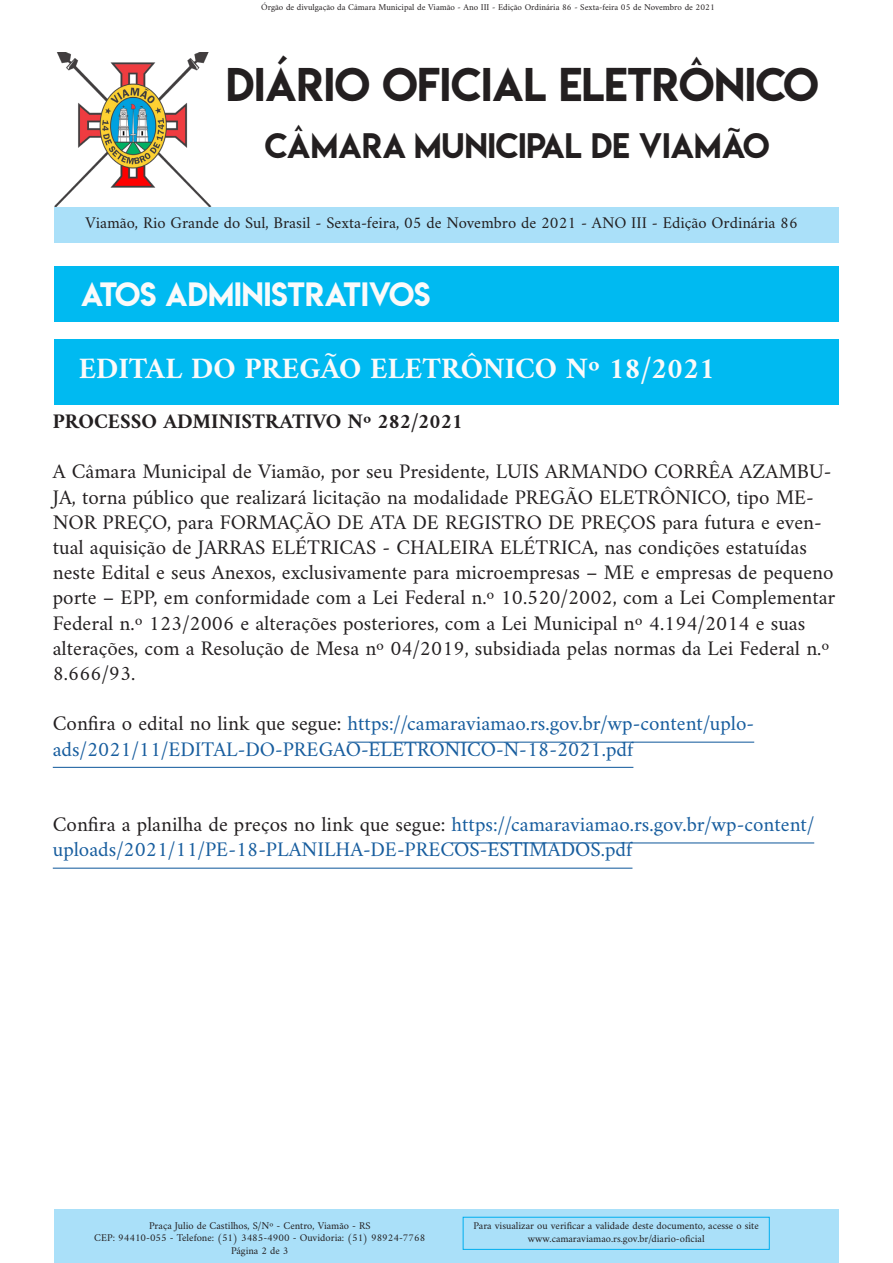
<style>
.page{position:relative;width:893px;height:1263px;background:#fff}
.page>*{position:absolute;margin:0;border:0;box-sizing:border-box;transform-origin:0 0}
.t1{font:42px "Lemon Milk";color:#231f20}
.t2{font:31.5px "Lemon Milk";color:#231f20}
.t3{font:700 30px "Amiri";color:#fafafa}
.t4{font:30px "Lemon Milk";color:#fafafa}
.t5{font:21px/25.2px "Amiri";color:#231f20}
.t6{font:21px/25.2px "Amiri";color:#175d9e}
.t7{font:700 21px "Amiri";color:#231f20}
.t8{font:16.5px "Amiri";color:#231f20}
.t9{font:10.5px "Amiri";color:#231f20}
.t10{font:9px "Amiri";color:#231f20}
.s1{color:#231f20}
</style>
<div class="page">
<img style="left:54px;top:53px;width:157px;height:153px">
<div style="left:54px;top:207px;width:785px;height:36px;background:#aae0f9"></div>
<div style="left:54px;top:1209px;width:784px;height:53px;background:#aae0f9"></div>
<div style="left:463px;top:1217px;width:307px;height:33px;border:1px solid #00aeef"></div>
<div style="left:54px;top:266px;width:785px;height:56px;background:#00baf1"></div>
<div style="left:54px;top:339px;width:785px;height:65px;background:#00baf1"></div>
<hr style="left:348px;top:742px;width:406px;height:1px;background:#175d9e">
<hr style="left:53px;top:767px;width:580px;height:1px;background:#175d9e">
<hr style="left:452px;top:842px;width:362px;height:1px;background:#175d9e">
<hr style="left:53px;top:868px;width:579px;height:1px;background:#175d9e">
<p class="t10" style="left:261px;top:2px;width:455px">Órgão de divulgação da Câmara Municipal de Viamão - Ano III - Edição Ordinária 86 - Sexta-feira 05 de Novembro de 2021</p>
<p class="t1" style="left:226px;top:55px;width:594px">DIÁRIO OFICIAL ELETRÔNICO</p>
<p class="t2" style="left:265px;top:123px;width:506px">CÂMARA MUNICIPAL DE VIAMÃO</p>
<p class="t8" style="left:86px;top:212px;width:714px">Viamão, Rio Grande do Sul, Brasil - Sexta-feira, 05 de Novembro de 2021 - ANO III - Edição Ordinária 86</p>
<p class="t4" style="left:81px;top:272px;width:351px">ATOS ADMINISTRATIVOS</p>
<p class="t3" style="left:79px;top:351px;width:638px">EDITAL DO PREGÃO ELETRÔNICO Nº 18/2021</p>
<p class="t7" style="left:53px;top:408px;width:412px">PROCESSO ADMINISTRATIVO Nº 282/2021</p>
<p class="t5" style="left:53px;top:458px;width:784px">A Câmara Municipal de Viamão, por seu Presidente, LUIS ARMANDO CORRÊA AZAMBU-JA, torna público que realizará licitação na modalidade PREGÃO ELETRÔNICO, tipo ME-NOR PREÇO, para FORMAÇÃO DE ATA DE REGISTRO DE PREÇOS para futura e even&shy;tual aquisição de JARRAS ELÉTRICAS - CHALEIRA ELÉTRICA, nas condições estatuídas neste Edital e seus Anexos, exclusivamente para microempresas – ME e empresas de pequeno porte – EPP, em conformidade com a Lei Federal n.º 10.520/2002, com a Lei Complementar Federal n.º 123/2006 e alterações posteriores, com a Lei Municipal nº 4.194/2014 e suas alterações, com a Resolução de Mesa nº 04/2019, subsidiada pelas normas da Lei Federal n.º 8.666/93.</p>
<p class="t6" style="left:53px;top:710px;width:703px"><span class="s1">Confira o edital no link que segue:</span> https://camaraviamao.rs.gov.br/wp-content/uplo&shy;ads/2021/11/EDITAL-DO-PREGAO-ELETRONICO-N-18-2021.pdf</p>
<p class="t6" style="left:53px;top:811px;width:763px"><span class="s1">Confira a planilha de preços no link que segue:</span> https://camaraviamao.rs.gov.br/wp-content/ uploads/2021/11/PE-18-PLANILHA-DE-PRECOS-ESTIMADOS.pdf</p>
<p class="t9" style="left:149px;top:1219px;width:223px">Praça Julio de Castilhos, S/Nº - Centro, Viamão - RS</p>
<p class="t9" style="left:94px;top:1231px;width:332px">CEP: 94410-055 - Telefone: (51) 3485-4900 - Ouvidoria: (51) 98924-7768</p>
<p class="t9" style="left:231px;top:1244px;width:59px">Página 2 de 3</p>
<p class="t9" style="left:473px;top:1219px;width:287px">Para visualizar ou verificar a validade deste documento, acesse o site</p>
<p class="t9" style="left:528px;top:1232px;width:178px">www.camaraviamao.rs.gov.br/diario-oficial</p>
</div>
